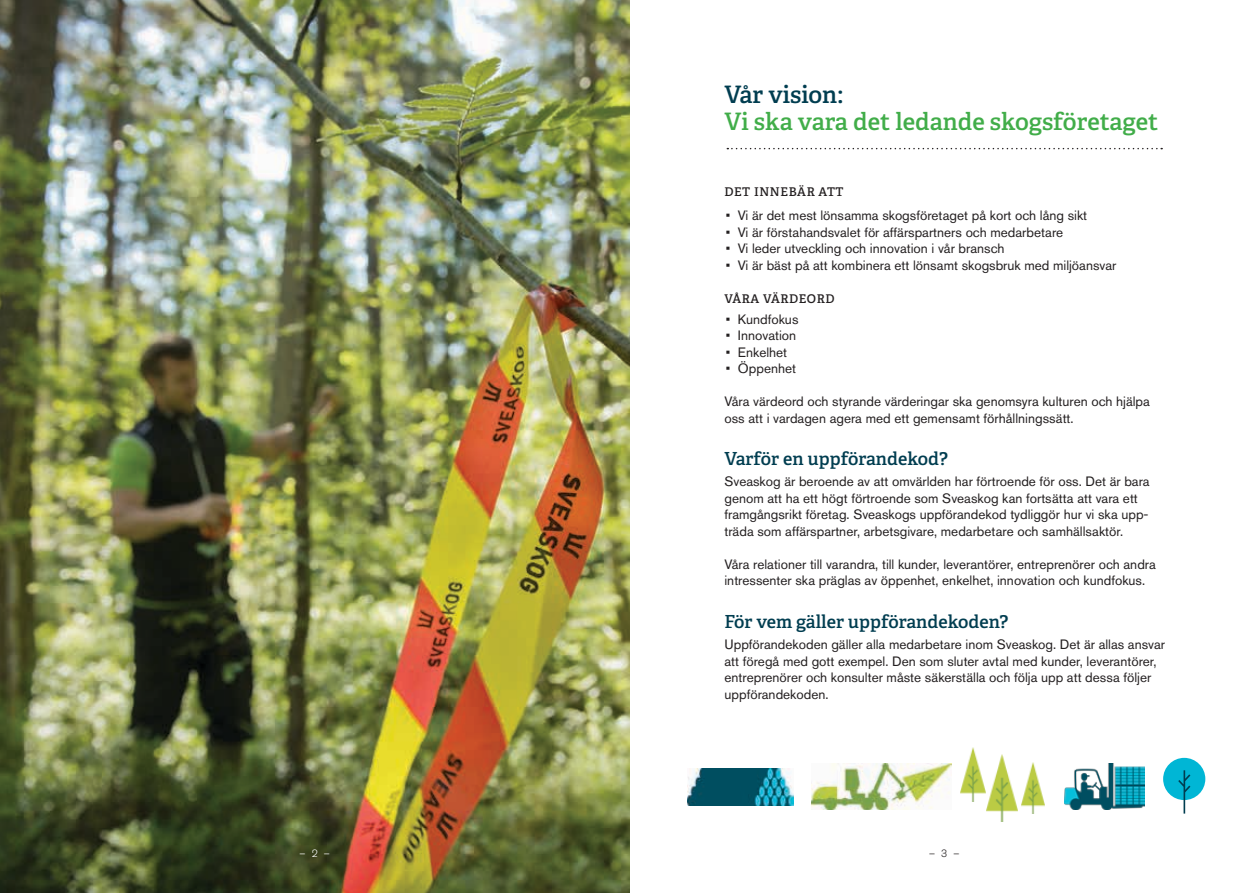
<style>
.page{position:relative;width:1259px;height:893px;background:#fff}
.page>*{position:absolute;margin:0;border:0;box-sizing:border-box;transform-origin:0 0}
.t1{font:600 24px "Adelle";color:#41ad49}
.t2{font:600 24px "Adelle";color:#003d50}
.t3{font:600 18px "Adelle";color:#003d50}
.t4{font:13.5px/16.5px "Akzidenz Grotesk Std";color:#231f20}
.t5{font:600 12px "Adelle";letter-spacing:.05em;color:#231f20}
.t6{font:300 10.5px "Akzidenz Grotesk Std";color:#fff}
.t7{font:300 10.5px "Akzidenz Grotesk Std";color:#231f20}
</style>
<div class="page">
<img style="left:0;top:0;width:629px;height:893px">
<svg style="left:727px;top:148px;width:435px;height:1px"></svg>
<img style="left:688px;top:768px;width:105px;height:38px">
<img style="left:960px;top:747px;width:25px;height:54px">
<img style="left:986px;top:755px;width:32px;height:67px">
<img style="left:1021px;top:763px;width:23px;height:50px">
<img style="left:811px;top:763px;width:140px;height:46px">
<img style="left:1064px;top:764px;width:80px;height:45px">
<div style="left:1163px;top:758px;width:42px;height:42px;background:#00b6d5;border-radius:50%"></div>
<svg style="left:1178px;top:770px;width:12px;height:44px"></svg>
<h1 class="t2" style="left:724px;top:80px;width:120px">Vår vision:</h1>
<h1 class="t1" style="left:724px;top:107px;width:435px">Vi ska vara det ledande skogsföretaget</h1>
<p class="t5" style="left:724px;top:184px;width:121px">Det innebär att</p>
<p class="t4" style="left:726px;top:207px;width:363px">• Vi är det mest lönsamma skogsföretaget på kort och lång sikt</p>
<p class="t4" style="left:726px;top:224px;width:339px">• Vi är förstahandsvalet för affärspartners och medarbetare</p>
<p class="t4" style="left:726px;top:240px;width:280px">• Vi leder utveckling och innovation i vår bransch</p>
<p class="t4" style="left:726px;top:257px;width:392px">• Vi är bäst på att kombinera ett lönsamt skogsbruk med miljöansvar</p>
<p class="t5" style="left:724px;top:291px;width:110px">Våra värd eord</p>
<p class="t4" style="left:726px;top:311px;width:74px">• Kundfokus</p>
<p class="t4" style="left:726px;top:327px;width:72px">• Innovation</p>
<p class="t4" style="left:726px;top:344px;width:63px">• Enkelhet</p>
<p class="t4" style="left:726px;top:360px;width:72px">• Öppenhet</p>
<p class="t4" style="left:724px;top:393px;width:427px">Våra värdeord och styrande värderingar ska genomsyra kulturen och hjälpa oss att i vardagen agera med ett gemensamt förhållningssätt.</p>
<h2 class="t3" style="left:724px;top:448px;width:225px">Varför en uppförandekod?</h2>
<p class="t4" style="left:724px;top:473px;width:427px">Sveaskog är beroende av att omvärlden har förtroende för oss. Det är bara genom att ha ett högt förtroende som Sveaskog kan fortsätta att vara ett framgångsrikt företag. Sveaskogs uppförandekod tydliggör hur vi ska upp&shy;träda som affärspartner, arbetsgivare, medarbetare och samhällsaktör.</p>
<p class="t4" style="left:724px;top:556px;width:433px">Våra relationer till varandra, till kunder, leverantörer, entreprenörer och andra intressenter ska präglas av öppenhet, enkelhet, innovation och kundfokus.</p>
<h2 class="t3" style="left:724px;top:611px;width:285px">För vem gäller uppförandekoden?</h2>
<p class="t4" style="left:724px;top:636px;width:442px">Uppförandekoden gäller alla medarbetare inom Sveaskog. Det är allas ansvar att föregå med gott exempel. Den som sluter avtal med kunder, leverantörer, entreprenörer och konsulter måste säkerställa och följa upp att dessa följer uppförandekoden.</p>
<p class="t6" style="left:300px;top:847px;width:32px">– 2 –</p>
<p class="t7" style="left:929px;top:847px;width:32px">– 3 –</p>
</div>
